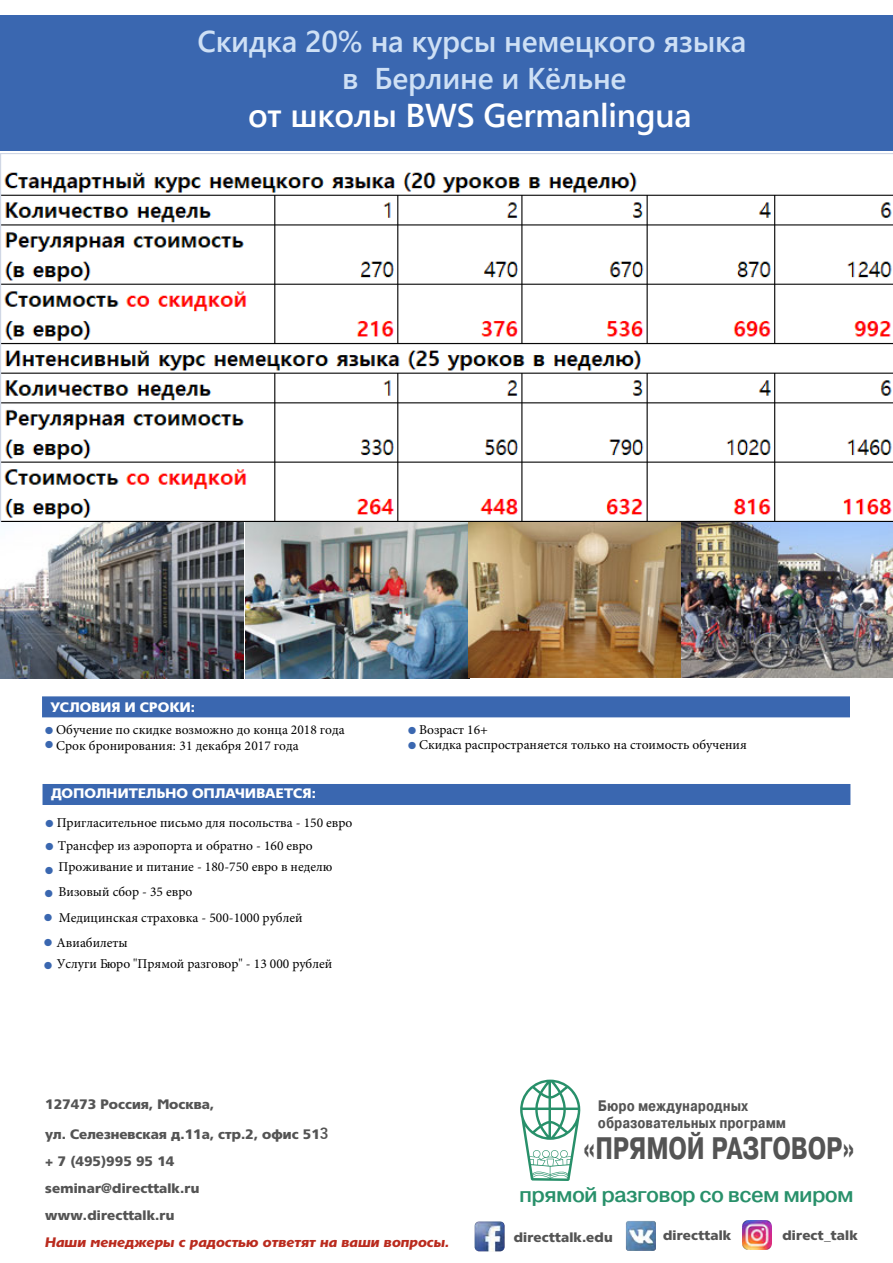
<style>
.page{position:relative;width:893px;height:1263px;background:#fff}
.page>*{position:absolute;margin:0;border:0;box-sizing:border-box;transform-origin:0 0}
.GirlSchool_ZAG{font:700 33px "Yu Gothic UI";letter-spacing:-.01em;color:#fff}
.t1{font:700 31.05px "Pragmatica Cond";letter-spacing:-.03em;color:#545454;scale:.92 1}
.GirlSchool_ZAG-2{font:700 30px/36.3px "Yu Gothic UI";letter-spacing:-.01em;color:#cee0f5}
.t2{font:500 21.3px "Pragmatica";letter-spacing:-.03em;color:#28906a}
.t3{font:700 15.15px/16.8px "Pragmatica Cond";color:#545454}
.t4{font:13.5px/21.3px "Minion Pro";color:#000}
.t5{font:13.5px/27px "Tornado Black C";letter-spacing:.015em;color:#545454}
.t6{font:italic 13.5px "Tornado Black C";color:#ba2b1e}
.t7{font:13.5px "Tornado Black C";letter-spacing:.015em;color:#fff}
.t8{font:10.2px "Zapf Dingbats";color:#3a67b0}
.s1{color:#3a67b0}
.s2{font-family:"Yu Gothic";font-weight:700;font-size:15px}
</style>
<div class="page">
<div style="left:0;top:15px;width:893px;height:136px;background:#3a67b0"></div>
<svg style="left:520px;top:1079px;width:61px;height:102px"></svg>
<img style="left:474px;top:1221px;width:31px;height:30px">
<img style="left:626px;top:1221px;width:30px;height:30px">
<div style="left:43px;top:784px;width:807px;height:21px;background:#3a67b0"></div>
<div style="left:42px;top:696px;width:808px;height:21px;background:#3a67b0"></div>
<img style="left:743px;top:1220px;width:29px;height:29px">
<img style="left:0;top:521px;width:243px;height:158px">
<img style="left:245px;top:521px;width:648px;height:158px">
<img style="left:0;top:153px;width:893px;height:368px">
<p class="GirlSchool_ZAG-2" style="left:342px;top:24px;width:406px;text-indent:-145px">Скидка 20% на курсы немецкого языка в Берлине и Кёльне</p>
<p class="GirlSchool_ZAG" style="left:248px;top:96px;width:445px">от школы BWS Germanlingua</p>
<p class="t7" style="left:51px;top:699px;width:146px">УСЛОВИЯ И СРОКИ:</p>
<p class="t4" style="left:45px;top:719px;width:301px"><span class="s1">●</span> Обучение по скидке возможно до конца 2018 года</p>
<p class="t4" style="left:408px;top:719px;width:82px"><span class="s1">●</span> Возраст 16+</p>
<p class="t4" style="left:45px;top:735px;width:255px"><sup>●</sup> Срок бронирования: 31 декабря 2017 года</p>
<p class="t4" style="left:408px;top:734px;width:340px"><span class="s1">●</span> Скидка распространяется только на стоимость обучения</p>
<p class="t7" style="left:51px;top:786px;width:266px">ДОПОЛНИТЕЛЬНО ОПЛАЧИВАЕТСЯ:</p>
<p class="t4" style="left:46px;top:812px;width:308px"><span class="s1">●</span> Пригласительное письмо для посольства - 150 евро</p>
<p class="t4" style="left:58px;top:835px;width:276px">Трансфер из аэропорта и обратно - 160 евро<br>Проживание и питание - 180-750 евро в неделю</p>
<p class="t8" style="left:46px;top:842px;width:10px">●</p>
<p class="t8" style="left:45px;top:865px;width:10px">●</p>
<p class="t4" style="left:59px;top:881px;width:135px">Визовый сбор - 35 евро</p>
<p class="t8" style="left:45px;top:889px;width:10px">●</p>
<p class="t4" style="left:44px;top:907px;width:260px"><span class="s1">●</span> Медицинская страховка - 500-1000 рублей</p>
<p class="t8" style="left:44px;top:960px;width:10px">●</p>
<p class="t4" style="left:57px;top:932px;width:73px">Авиабилеты</p>
<p class="t8" style="left:44px;top:938px;width:10px">●</p>
<p class="t4" style="left:57px;top:953px;width:277px">Услуги Бюро "Прямой разговор" - 13 000 рублей</p>
<p class="t5" style="left:45px;top:1089px;width:285px;line-height:29.7px">127473 Россия, Москва,<br>ул. Селезневская д.11а, стр.2, офис 51<span class="s2">3</span></p>
<p class="t5" style="left:45px;top:1148px;width:156px">+ 7 (495)995 95 14 seminar@directtalk.ru www.directtalk.ru</p>
<p class="t6" style="left:45px;top:1235px;width:406px">Наши менеджеры с радостью ответят на ваши вопросы.</p>
<p class="t3" style="left:598px;top:1099px;width:190px">Бюро международных образовательных программ</p>
<h2 class="t1" style="left:583px;top:1129px;width:297px">«ПРЯМОЙ РАЗГОВОР»</h2>
<h3 class="t2" style="left:519px;top:1181px;width:336px">прямой разговор со всем миром</h3>
<p class="t5" style="left:514px;top:1223px;width:101px">directtalk.edu</p>
<p class="t5" style="left:663px;top:1221px;width:70px">directtalk</p>
<p class="t5" style="left:782px;top:1221px;width:77px">direct_talk</p>
</div>
